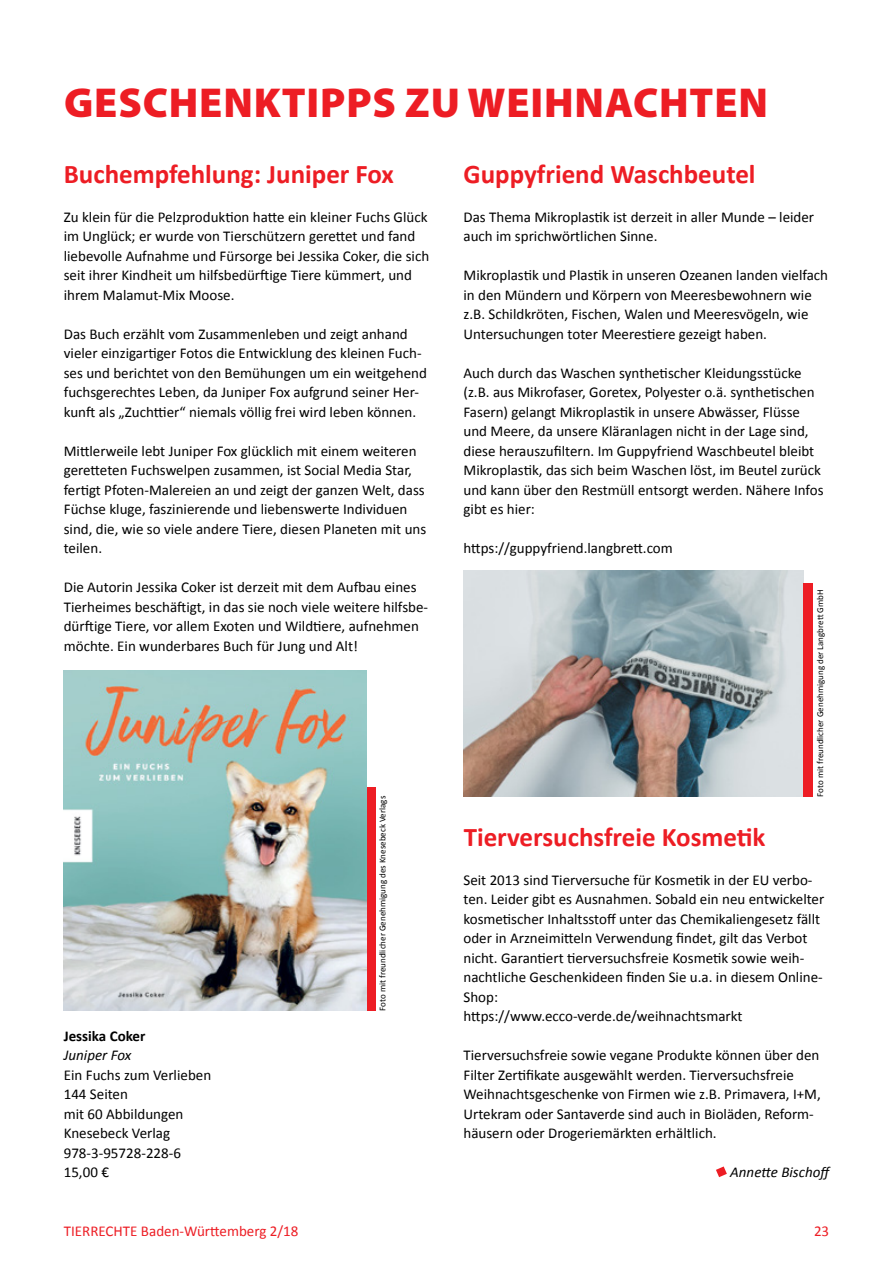
<style>
.page{position:relative;width:893px;height:1263px;background:#fff}
.page>*{position:absolute;margin:0;border:0;box-sizing:border-box;transform-origin:0 0}
.t1{font:900 42px "Myriad Pro";letter-spacing:.02em;color:#ed1d24}
.t2{font:700 27px "Calibri";color:#ed1d24}
.t3{font:15px/19.5px "Calibri";color:#000}
.t4{font:15px "Calibri";color:#ed1d24}
.t5{font:italic 15px "Calibri";color:#000}
.t6{font:700 15px "Calibri";color:#000}
.t7{font:9px "Calibri";color:#000}
</style>
<div class="page">
<div style="left:366px;top:787px;width:10px;height:224px;background:#ed1d24"></div>
<img style="left:64px;top:670px;width:302px;height:341px">
<img style="left:463px;top:571px;width:341px;height:226px">
<div style="left:804px;top:584px;width:9px;height:213px;background:#ed1d24"></div>
<svg style="left:716px;top:1166px;width:11px;height:11px"></svg>
<h1 class="t1" style="left:64px;top:79px;width:106px">GESCHE</h1>
<h1 class="t1" style="left:223px;top:79px;width:271px">NKTI PPS ZU WEIH</h1>
<h1 class="t1" style="left:575px;top:79px;width:85px">NACHTE</h1>
<h1 class="t1" style="left:738px;top:79px;width:31px">N</h1>
<h2 class="t2" style="left:64px;top:157px;width:332px">Buchempfehlung: Juniper Fox</h2>
<p class="t3" style="left:64px;top:207px;width:367px">Zu klein für die Pelzproduktion hatte ein kleiner Fuchs Glück im Unglück; er wurde von Tierschützern gerettet und fand liebevolle Aufnahme und Fürsorge bei Jessika Coker, die sich seit ihrer Kindheit um hilfsbedürftige Tiere kümmert, und ihrem Malamut-Mix Moose.</p>
<p class="t3" style="left:64px;top:324px;width:365px">Das Buch erzählt vom Zusammenleben und zeigt anhand vieler einzigartiger Fotos die Entwicklung des kleinen Fuch&shy;ses und berichtet von den Bemühungen um ein weitgehend fuchsgerechtes Leben, da Juniper Fox aufgrund seiner Her&shy;kunft als „Zuchttier“ niemals völlig frei wird leben können.</p>
<p class="t3" style="left:64px;top:441px;width:364px">Mittlerweile lebt Juniper Fox glücklich mit einem weiteren geretteten Fuchswelpen zusammen, ist Social Media Star, fertigt Pfoten-Malereien an und zeigt der ganzen Welt, dass Füchse kluge, faszinierende und liebenswerte Individuen sind, die, wie so viele andere Tiere, diesen Planeten mit uns teilen.</p>
<p class="t3" style="left:64px;top:577px;width:366px">Die Autorin Jessika Coker ist derzeit mit dem Aufbau eines Tierheimes beschäftigt, in das sie noch viele weitere hilfsbe&shy;dürftige Tiere, vor allem Exoten und Wildtiere, aufnehmen möchte. Ein wunderbares Buch für Jung und Alt!</p>
<p class="t6" style="left:64px;top:1026px;width:83px">Jessika Coker</p>
<p class="t5" style="left:64px;top:1045px;width:69px">Juniper Fox</p>
<p class="t3" style="left:64px;top:1065px;width:149px">Ein Fuchs zum Verlieben<br>144 Seiten<br>mit 60 Abbildungen<br>Knesebeck Verlag<br>978-3-95728-228-6<br>15,00 €</p>
<p class="t7" style="left:377px;top:1011px;width:216px;rotate:-90deg">Foto mit freundlicher Genehmigung des Knesebeck Verlags</p>
<h2 class="t2" style="left:463px;top:157px;width:294px">Guppyfriend Waschbeutel</h2>
<p class="t3" style="left:463px;top:207px;width:352px">Das Thema Mikroplastik ist derzeit in aller Munde – leider auch im sprichwörtlichen Sinne.</p>
<p class="t3" style="left:463px;top:265px;width:366px">Mikroplastik und Plastik in unseren Ozeanen landen vielfach in den Mündern und Körpern von Meeresbewohnern wie z.B. Schildkröten, Fischen, Walen und Meeresvögeln, wie Untersuchungen toter Meerestiere gezeigt haben.</p>
<p class="t3" style="left:463px;top:363px;width:362px">Auch durch das Waschen synthetischer Kleidungsstücke (z.B. aus Mikrofaser, Goretex, Polyester o.ä. synthetischen Fasern) gelangt Mikroplastik in unsere Abwässer, Flüsse und Meere, da unsere Kläranlagen nicht in der Lage sind, diese herauszufiltern. Im Guppyfriend Waschbeutel bleibt Mikroplastik, das sich beim Waschen löst, im Beutel zurück und kann über den Restmüll entsorgt werden. Nähere Infos gibt es hier:</p>
<p class="t3" style="left:463px;top:538px;width:211px">https://guppyfriend.langbrett.com</p>
<p class="t7" style="left:814px;top:797px;width:209px;rotate:-90deg">Foto mit freundlicher Genehmigung der Langbrett GmbH</p>
<h2 class="t2" style="left:464px;top:820px;width:303px">Tierversuchsfreie Kosmetik</h2>
<p class="t3" style="left:463px;top:870px;width:362px">Seit 2013 sind Tierversuche für Kosmetik in der EU verbo&shy;ten. Leider gibt es Ausnahmen. Sobald ein neu entwickelter kosmetischer Inhaltsstoff unter das Chemikaliengesetz fällt oder in Arzneimitteln Verwendung findet, gilt das Verbot nicht. Garantiert tierversuchsfreie Kosmetik sowie weih&shy;nachtliche Geschenkideen finden Sie u.a. in diesem Online-Shop:<br>https://www.ecco-verde.de/weihnachtsmarkt</p>
<p class="t3" style="left:463px;top:1045px;width:359px">Tierversuchsfreie sowie vegane Produkte können über den Filter Zertifikate ausgewählt werden. Tierversuchsfreie Weihnachtsgeschenke von Firmen wie z.B. Primavera, I+M, Urtekram oder Santaverde sind auch in Bioläden, Reform&shy;häusern oder Drogeriemärkten erhältlich.</p>
<p class="t5" style="left:730px;top:1162px;width:103px">Annette Bischoff</p>
<p class="t4" style="left:64px;top:1221px;width:236px">TIERRECHTE Baden-Württemberg 2/18</p>
<p class="t4" style="left:814px;top:1221px;width:17px">23</p>
</div>
